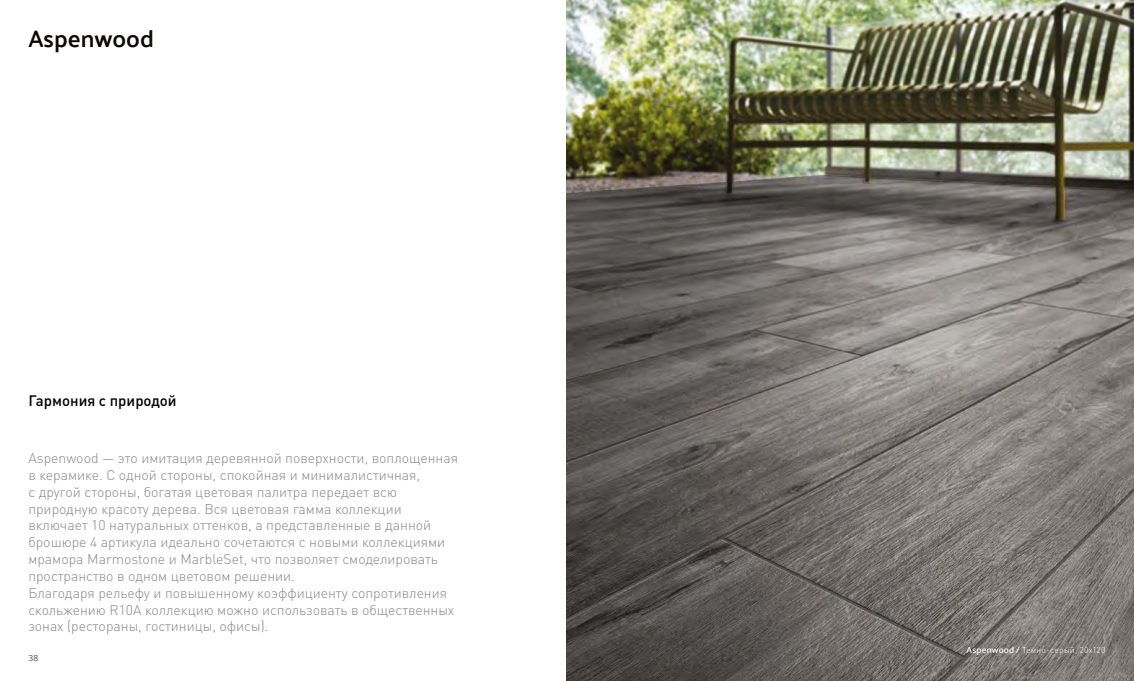
<style>
.page{position:relative;width:1134px;height:681px;background:#fff}
.page>*{position:absolute;margin:0;border:0;box-sizing:border-box;transform-origin:0 0}
.t1{font:600 24px "Palanquin";color:#0b0904}
.t2{font:500 15px "DIN Pro";color:#000}
.t3{font:300 14px/16.8px "DIN Pro";color:#868786}
.t4{font:300 8.5px "DIN Pro";letter-spacing:.02em;color:#fff}
.t5{font:8.5px "Open Sans";color:#484847}
.s1{font-family:"Palanquin";font-weight:500;font-size:9px}
</style>
<div class="page">
<img style="left:567px;top:0;width:567px;height:680px">
<h1 class="t1" style="left:28px;top:25px;width:127px">Aspenwood</h1>
<p class="t2" style="left:28px;top:388px;width:150px">Гармония с природой</p>
<p class="t3" style="left:28px;top:448px;width:431px">Aspenwood — это имитация деревянной поверхности, воплощенная в керамике. С одной стороны, спокойная и минималистичная,<br>с другой стороны, богатая цветовая палитра передает всю природную красоту дерева. Вся цветовая гамма коллекции включает 10 натуральных оттенков, а представленные в данной брошюре 4 артикула идеально сочетаются с новыми коллекциями мрамора Marmostone и MarbleSet, что позволяет смоделировать пространство в одном цветовом решении.<br>Благодаря рельефу и повышенному коэффициенту сопротивления скольжению R10A коллекцию можно использовать в общественных зонах (рестораны, гостиницы, офисы).</p>
<p class="t5" style="left:28px;top:652px;width:11px">38</p>
<p class="t4" style="left:967px;top:642px;width:140px"><span class="s1">Aspenwood /</span> Темно-серый, 20х120</p>
</div>
